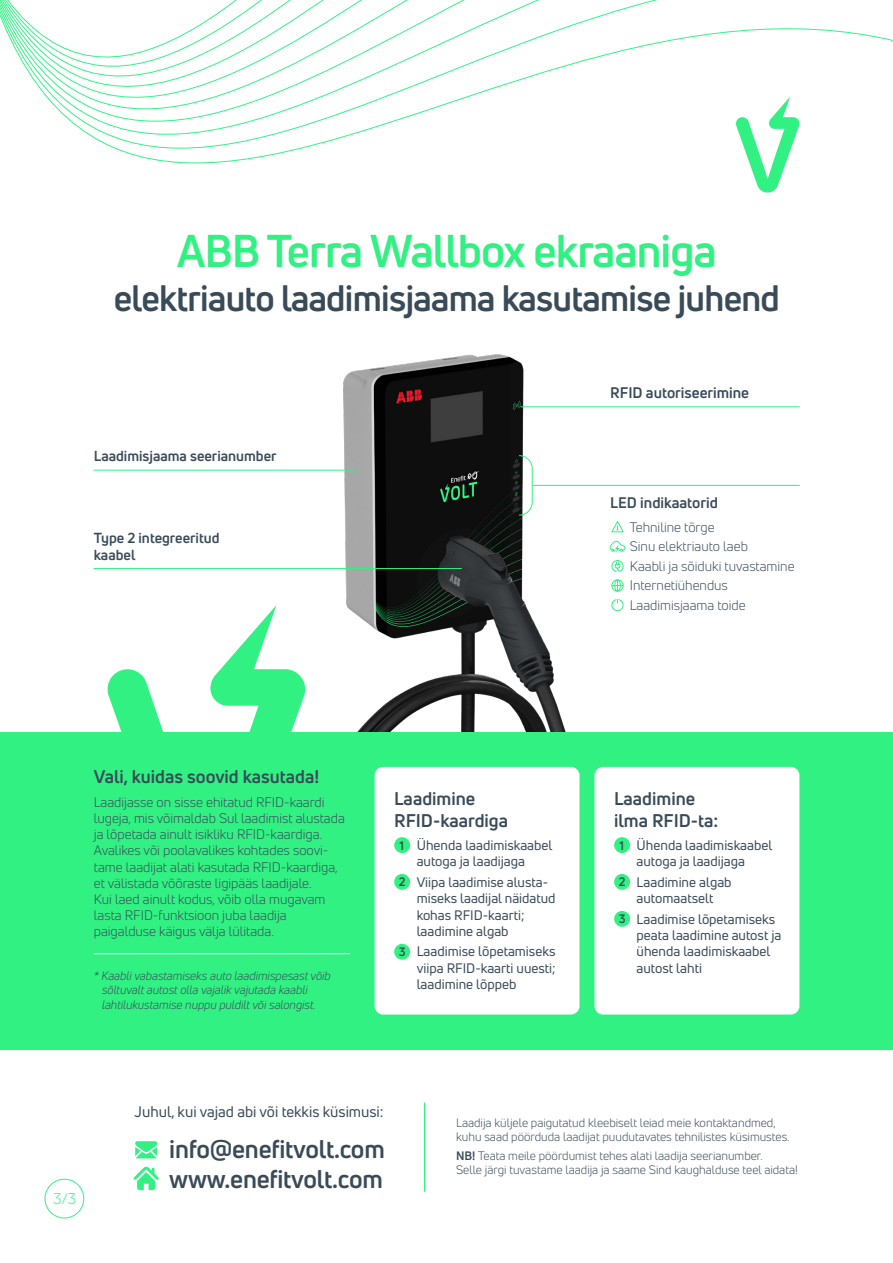
<style>
.page{position:relative;width:893px;height:1263px;background:#fff}
.page>*{position:absolute;margin:0;border:0;box-sizing:border-box;transform-origin:0 0}
.t1{font:700 45px "Uni Neue";letter-spacing:-.02em;color:#32f183}
.t2{font:700 36px "Uni Neue";letter-spacing:-.02em;color:#394a58}
.t3{font:700 25.05px/30.2px "Uni Neue";letter-spacing:-.01em;color:#394a58}
.t4{font:700 18px/21.6px "Uni Neue";color:#394a58}
.t5{font:15px "Uni Neue";color:#394a58}
.t6{font:700 15px "Uni Neue";color:#394a58}
.t7{font:15px "Uni Neue";color:#32f183}
.t8{font:700 14.25px/17.1px "Uni Neue";color:#394a58}
.t9{font:13.5px/16.2px "Uni Neue";color:#394a58}
.t10{font:13.5px/16.2px "Uni Neue";color:#394a58}
.t11{font:12px/14.4px "Uni Neue";color:#394a58}
.t12{font:italic 12px/14.4px "Uni Neue";color:#394a58}
.t13{font:700 12px "Uni Neue";color:#394a58}
.s1{font-weight:700}
</style>
<div class="page">
<img style="left:322px;top:354px;width:249px;height:378px">
<svg style="left:0;top:0;width:893px;height:193px"></svg>
<div style="left:45px;top:1179px;width:39px;height:39px;border:1px solid #32f183;border-radius:50%"></div>
<svg style="left:108px;top:605px;width:198px;height:127px"></svg>
<div style="left:0;top:732px;width:893px;height:317px;background:#32f183"></div>
<hr style="left:94px;top:470px;width:262px;height:1px;background:#32f183">
<hr style="left:94px;top:568px;width:367px;height:1px;background:#32f183">
<hr style="left:521px;top:406px;width:278px;height:1px;background:#32f183">
<div style="left:375px;top:767px;width:204px;height:247px;background:#fff;border-radius:9px"></div>
<div style="left:394px;top:837px;width:16px;height:16px;background:#32f183;border-radius:50%"></div>
<div style="left:394px;top:874px;width:16px;height:16px;background:#32f183;border-radius:50%"></div>
<div style="left:394px;top:944px;width:16px;height:16px;background:#32f183;border-radius:50%"></div>
<div style="left:594px;top:767px;width:205px;height:247px;background:#fff;border-radius:9px"></div>
<div style="left:614px;top:837px;width:16px;height:16px;background:#32f183;border-radius:50%"></div>
<div style="left:614px;top:874px;width:16px;height:16px;background:#32f183;border-radius:50%"></div>
<div style="left:614px;top:911px;width:16px;height:16px;background:#32f183;border-radius:50%"></div>
<hr style="left:94px;top:953px;width:256px;height:1px;background:#fff">
<svg style="left:133px;top:1166px;width:26px;height:24px"></svg>
<hr style="left:424px;top:1102px;width:1px;height:90px;background:#32f183">
<svg style="left:135px;top:1141px;width:22px;height:17px"></svg>
<svg style="left:611px;top:560px;width:13px;height:12px"></svg>
<svg style="left:611px;top:521px;width:13px;height:12px"></svg>
<svg style="left:611px;top:599px;width:13px;height:12px"></svg>
<div style="left:611px;top:579px;width:13px;height:12px;border:1px solid #32f183;border-radius:50%"></div>
<div style="left:614px;top:579px;width:7px;height:12px;border:1px solid #32f183;border-radius:50%"></div>
<svg style="left:612px;top:580px;width:11px;height:11px"></svg>
<svg style="left:609px;top:540px;width:17px;height:13px"></svg>
<hr style="left:532px;top:485px;width:267px;height:1px;background:#32f183">
<svg style="left:518px;top:455px;width:15px;height:61px"></svg>
<h1 class="t1" style="left:177px;top:223px;width:541px">ABB Terra Wallbox ekraaniga</h1>
<h2 class="t2" style="left:114px;top:275px;width:668px">elektriauto laadimisjaama kasutamise juhend</h2>
<p class="t8" style="left:94px;top:447px;width:184px">Laadimisjaama seerianumber</p>
<p class="t8" style="left:94px;top:529px;width:127px">Type 2 integreeritud kaabel</p>
<p class="t6" style="left:610px;top:383px;width:140px">RFID autoriseerimine</p>
<p class="t6" style="left:610px;top:493px;width:109px">LED indikaatorid</p>
<p class="t9" style="left:630px;top:517px;width:166px;line-height:19.5px">Tehniline tõrge<br>Sinu elektriauto laeb<br>Kaabli ja sõiduki tuvastamine<br>Internetiühendus<br>Laadimisjaama toide</p>
<h3 class="t4" style="left:94px;top:765px;width:227px">Vali, kuidas soovid kasutada!</h3>
<p class="t9" style="left:94px;top:794px;width:253px">Laadijasse on sisse ehitatud RFID-kaardi lugeja, mis võimaldab Sul laadimist alustada ja lõpetada ainult isikliku RFID-kaardiga.<br>Avalikes või poolavalikes kohtades soovi&shy;tame laadijat alati kasutada RFID-kaardiga, et välistada võõraste ligipääs laadijale.<br>Kui laed ainult kodus, võib olla mugavam lasta RFID-funktsioon juba laadija paigalduse käigus välja lülitada.</p>
<h3 class="t4" style="left:394px;top:787px;width:115px">Laadimine<br>RFID-kaardiga</h3>
<p class="t10" style="left:417px;top:837px;width:137px">Ühenda laadimiskaabel autoga ja laadijaga</p>
<p class="t10" style="left:417px;top:874px;width:140px">Viipa laadimise alusta&shy;miseks laadijal näidatud kohas RFID-kaarti; laadimine algab</p>
<p class="t10" style="left:417px;top:943px;width:140px;text-align:justify">Laadimise lõpetamiseks viipa RFID-kaarti uuesti; laadimine lõppeb</p>
<p class="t13" style="left:399px;top:838px;width:6px">1</p>
<p class="t13" style="left:399px;top:874px;width:8px">2</p>
<p class="t13" style="left:399px;top:944px;width:8px">3</p>
<p class="t12" style="left:102px;top:968px;width:230px;text-indent:-8px">* Kaabli vabastamiseks auto laadimispesast võib sõltuvalt autost olla vajalik vajutada kaabli lahtilukustamise nuppu puldilt või salongist.</p>
<h3 class="t4" style="left:614px;top:787px;width:106px">Laadimine ilma RFID-ta:</h3>
<p class="t10" style="left:637px;top:837px;width:137px">Ühenda laadimiskaabel autoga ja laadijaga</p>
<p class="t10" style="left:637px;top:874px;width:96px">Laadimine algab automaatselt</p>
<p class="t10" style="left:637px;top:911px;width:146px">Laadimise lõpetamiseks peata laadimine autost ja ühenda laadimiskaabel autost lahti</p>
<p class="t13" style="left:619px;top:838px;width:6px">1</p>
<p class="t13" style="left:619px;top:874px;width:8px">2</p>
<p class="t13" style="left:619px;top:911px;width:8px">3</p>
<p class="t7" style="left:53px;top:1190px;width:24px">3/3</p>
<p class="t5" style="left:135px;top:1102px;width:251px">Juhul, kui vajad abi või tekkis küsimusi:</p>
<h3 class="t3" style="left:169px;top:1134px;width:217px">info@enefitvolt.com www.enefitvolt.com</h3>
<p class="t11" style="left:456px;top:1115px;width:335px">Laadija küljele paigutatud kleebiselt leiad meie kontaktandmed, kuhu saad pöörduda laadijat puudutavates tehnilistes küsimustes.</p>
<p class="t11" style="left:456px;top:1148px;width:343px"><span class="s1">NB!</span> Teata meile pöördumist tehes alati laadija seerianumber.<br>Selle järgi tuvastame laadija ja saame Sind kaughalduse teel aidata!</p>
</div>
